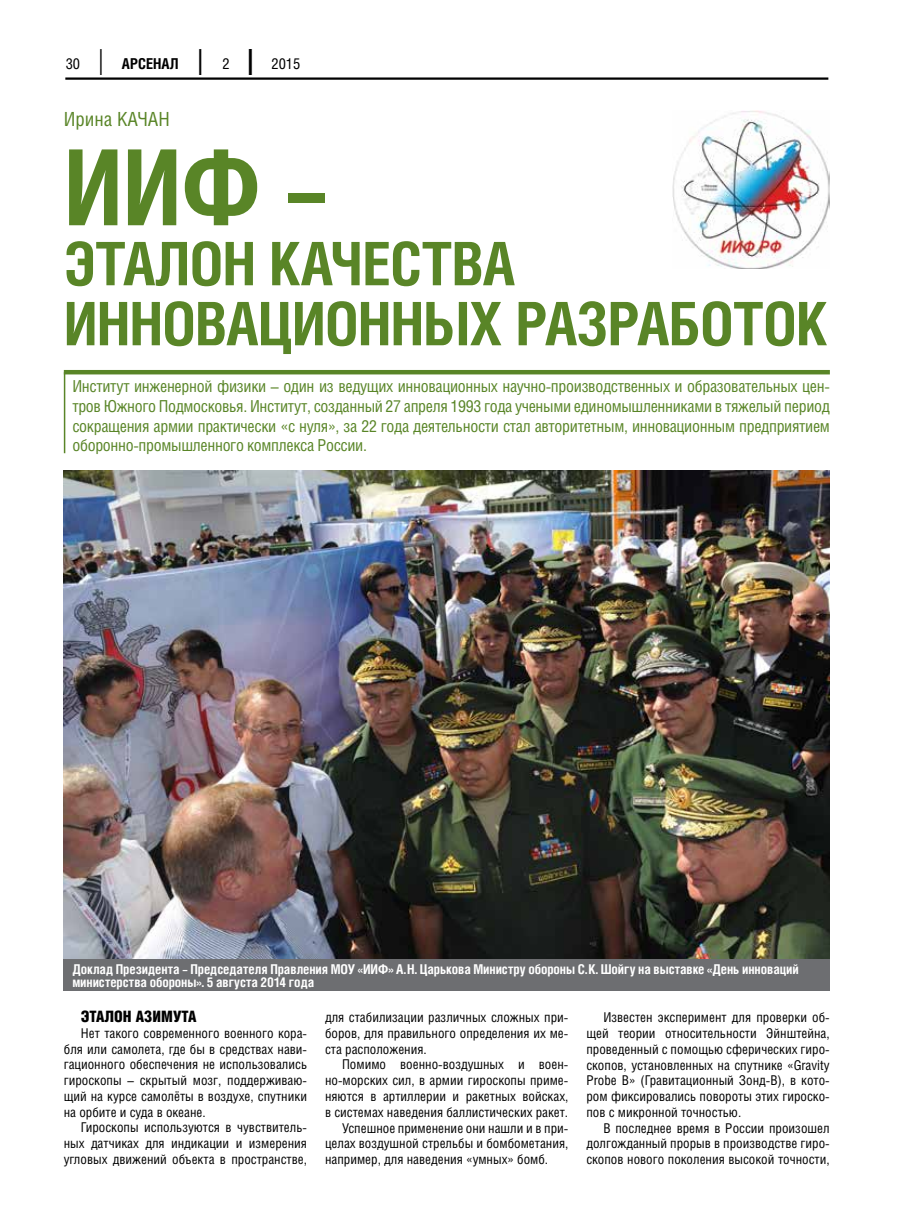
<style>
.page{position:relative;width:915px;height:1212px;background:#fff}
.page>*{position:absolute;margin:0;border:0;box-sizing:border-box;transform-origin:0 0}
.t1{font:700 105px "Helios Cond C";color:#598527}
.t2{font:700 60px/60px "Helios Cond C";letter-spacing:-.01em;color:#598527}
.t3{font:36px "Helios Cond Light C";color:#000;scale:.75 1}
.t4{font:36px "Helios Cond C";color:#000;scale:.9 1}
.t5{font:700 36px "Helios Cond C";color:#000;scale:.9 1}
.t6{font:19.5px "Helios Cond C";color:#598527}
.t7{font:16.5px/19.8px "Helios Cond C";letter-spacing:-.02em;color:#598527;text-align:justify}
.t8{font:900 15.75px "Helios Cond";color:#000}
.t9{font:15px "Helios Cond C";color:#000}
.t10{font:700 15px "Helios Cond C";color:#000}
.t11{font:13.5px/15.8px "Helios Cond C";color:#000;text-align:justify}
.t12{font:700 13.5px/13.5px "Helios Cond C";letter-spacing:-.005em;color:#fff}
</style>
<div class="page">
<hr style="left:65px;top:77px;width:763px;height:3px;background:#000">
<hr style="left:64px;top:370px;width:765px;height:4px;background:#598527">
<hr style="left:64px;top:372px;width:1px;height:81px;background:#598527">
<img style="left:64px;top:471px;width:765px;height:488px">
<div style="left:64px;top:959px;width:765px;height:32px;background:#6d6e71"></div>
<img style="left:672px;top:111px;width:157px;height:157px">
<p class="t9" style="left:66px;top:55px;width:16px">30</p>
<h3 class="t3" style="left:98px;top:42px;width:9px">|</h3>
<p class="t10" style="left:122px;top:55px;width:58px">АРСЕНАЛ</p>
<h3 class="t4" style="left:196px;top:41px;width:10px">|</h3>
<p class="t9" style="left:222px;top:55px;width:9px">2</p>
<h3 class="t5" style="left:247px;top:41px;width:8px">|</h3>
<p class="t9" style="left:271px;top:55px;width:30px">2015</p>
<h3 class="t6" style="left:64px;top:108px;width:107px">Ирина КАЧАН</h3>
<h1 class="t1" style="left:64px;top:125px;width:265px">ИИФ –</h1>
<h2 class="t2" style="left:64px;top:232px;width:765px">этал он качества инновационных разработок</h2>
<p class="t7" style="left:72px;top:376px;width:758px">Институт инженерной физики – один из ведущих инновационных научно-производственных и образовательных цен&shy;тров Южного Подмосковья. Институт, созданный 27 апреля 1993 года учеными единомышленниками в тяжелый период сокращения армии практически «с нуля», за 22 года деятельности стал авторитетным, инновационным предприятием оборонно-промышленного комплекса России.</p>
<p class="t12" style="left:72px;top:962px;width:727px">Доклад Президента – Председателя Правления МОУ «ИИФ» А.Н. Царькова Министру обороны С. К. Шойгу на выставке «День инноваций министерства обороны». 5 августа 2014 года</p>
<p class="t8" style="left:81px;top:1007px;width:117px">Эталон азимута</p>
<p class="t11" style="left:64px;top:1025px;width:245px;text-indent:17px">Нет такого современного военного кора&shy;бля или самолета, где бы в средствах нави&shy;гационного обеспечения не использовались гироскопы – скрытый мозг, поддерживаю&shy;щий на курсе самолёты в воздухе, спутники на орбите и суда в океане.</p>
<p class="t11" style="left:64px;top:1119px;width:245px;text-indent:17px">Гироскопы используются в чувствитель&shy;ных датчиках для индикации и измерения угловых движений объекта в пространстве,</p>
<p class="t11" style="left:325px;top:1009px;width:245px">для стабилизации различных сложных при&shy;боров, для правильного определения их ме&shy;ста расположения.</p>
<p class="t11" style="left:342px;top:1056px;width:228px">Помимо военно-воздушных и воен-</p>
<p class="t11" style="left:325px;top:1072px;width:245px">но-морских сил, в армии гироскопы приме-</p>
<p class="t11" style="left:325px;top:1088px;width:245px">няются в артиллерии и ракетных войсках,</p>
<p class="t11" style="left:325px;top:1104px;width:244px">в системах наведения баллистических ракет.</p>
<p class="t11" style="left:342px;top:1119px;width:228px">Успешное применение они нашли и в при-</p>
<p class="t11" style="left:325px;top:1135px;width:245px">целах воздушной стрельбы и бомбометания,</p>
<p class="t11" style="left:325px;top:1151px;width:224px">например, для наведения «умных» бомб.</p>
<p class="t11" style="left:586px;top:1009px;width:245px;text-indent:17px">Известен эксперимент для проверки об&shy;щей теории относительности Эйнштейна, проведенный с помощью сферических гиро&shy;скопов, установленных на спутнике «Gravity Probe B» (Гравитационный Зонд-B), в кото&shy;ром фиксировались повороты этих гироско&shy;пов с микронной точностью.</p>
<p class="t11" style="left:586px;top:1119px;width:245px;text-indent:17px">В последнее время в России произошел долгожданный прорыв в производстве гиро&shy;скопов нового поколения высокой точности,</p>
</div>
